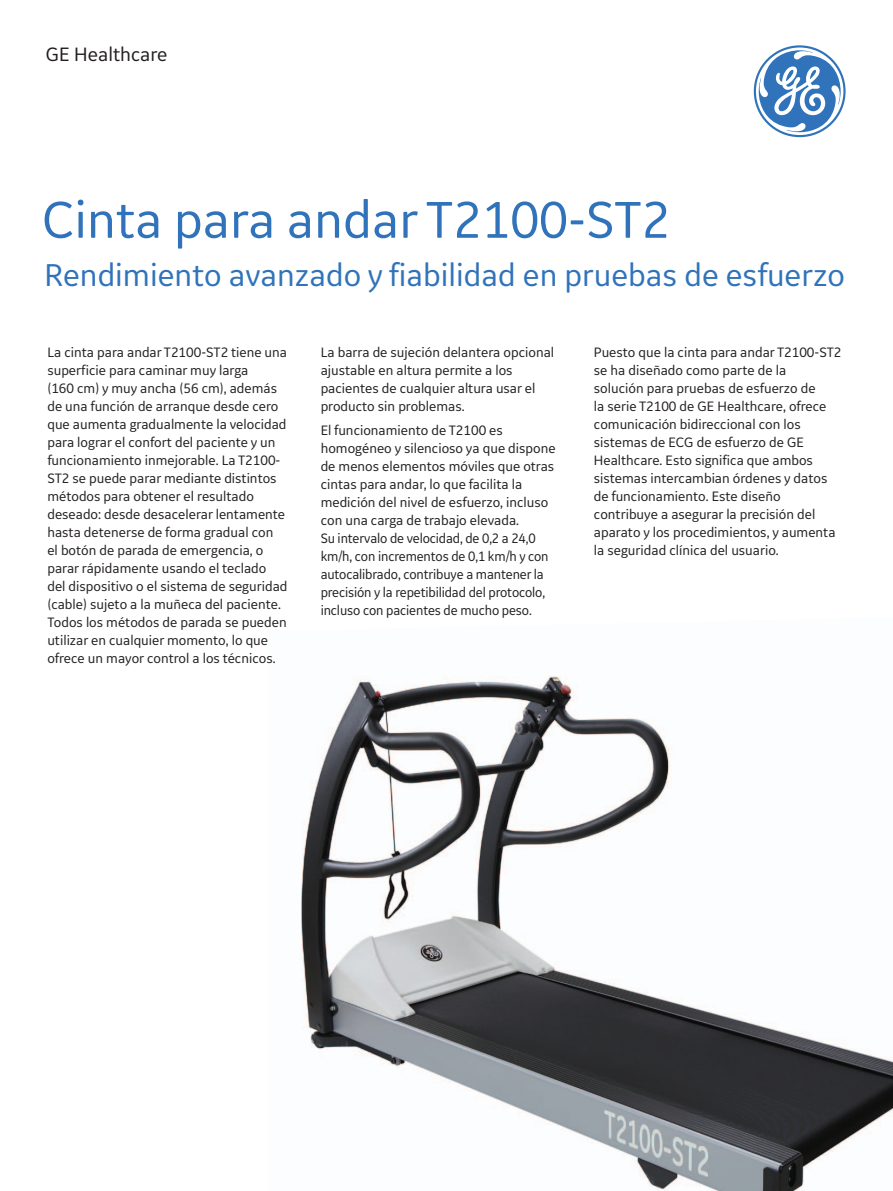
<style>
.page{position:relative;width:893px;height:1191px;background:#fff}
.page>*{position:absolute;margin:0;border:0;box-sizing:border-box;transform-origin:0 0}
.t1{font:54px "GE Inspira Sans";color:#3073ba}
.t2{font:33px "GE Inspira Sans";color:#3073ba}
.t3{font:20.25px "GE Inspira Sans";color:#231f20}
.t4{font:14.25px/18px "GE Inspira Sans";color:#231f20}
</style>
<div class="page">
<img style="left:301px;top:676px;width:592px;height:515px">
<svg style="left:754px;top:45px;width:92px;height:92px"></svg>
<h3 class="t3" style="left:46px;top:42px;width:123px">GE Healthcare</h3>
<h1 class="t1" style="left:42px;top:186px;width:629px">Cinta para andar T2100-ST2</h1>
<h2 class="t2" style="left:44px;top:255px;width:802px">Rendimiento avanzado y fiabilidad en pruebas de esfuerzo</h2>
<p class="t4" style="left:47px;top:343px;width:242px">La cinta para andar T2100-ST2 tiene una superficie para caminar muy larga<br>(160 cm) y muy ancha (56 cm), además de una función de arranque desde cero que aumenta gradualmente la velocidad para lograr el confort del paciente y un funcionamiento inmejorable. La T2100- ST2 se puede parar mediante distintos métodos para obtener el resultado deseado: desde desacelerar lentamente hasta detenerse de forma gradual con el botón de parada de emergencia, o parar rápidamente usando el teclado del dispositivo o el sistema de seguridad (cable) sujeto a la muñeca del paciente.<br>Todos los métodos de parada se pueden utilizar en cualquier momento, lo que ofrece un mayor control a los técnicos.</p>
<p class="t4" style="left:321px;top:343px;width:235px">La barra de sujeción delantera opcional ajustable en altura permite a los pacientes de cualquier altura usar el producto sin problemas.</p>
<p class="t4" style="left:321px;top:421px;width:236px">El funcionamiento de T2100 es homogéneo y silencioso ya que dispone de menos elementos móviles que otras cintas para andar, lo que facilita la medición del nivel de esfuerzo, incluso con una carga de trabajo elevada.<br>Su intervalo de velocidad, de 0,2 a 24,0 km/h, con incrementos de 0,1 km/h y con autocalibrado, contribuye a mantener la precisión y la repetibilidad del protocolo, incluso con pacientes de mucho peso.</p>
<p class="t4" style="left:594px;top:343px;width:249px">Puesto que la cinta para andar T2100-ST2 se ha diseñado como parte de la<br>solución para pruebas de esfuerzo de<br>la serie T2100 de GE Healthcare, ofrece comunicación bidireccional con los sistemas de ECG de esfuerzo de GE Healthcare. Esto significa que ambos sistemas intercambian órdenes y datos de funcionamiento. Este diseño contribuye a asegurar la precisión del aparato y los procedimientos, y aumenta la seguridad clínica del usuario.</p>
</div>
